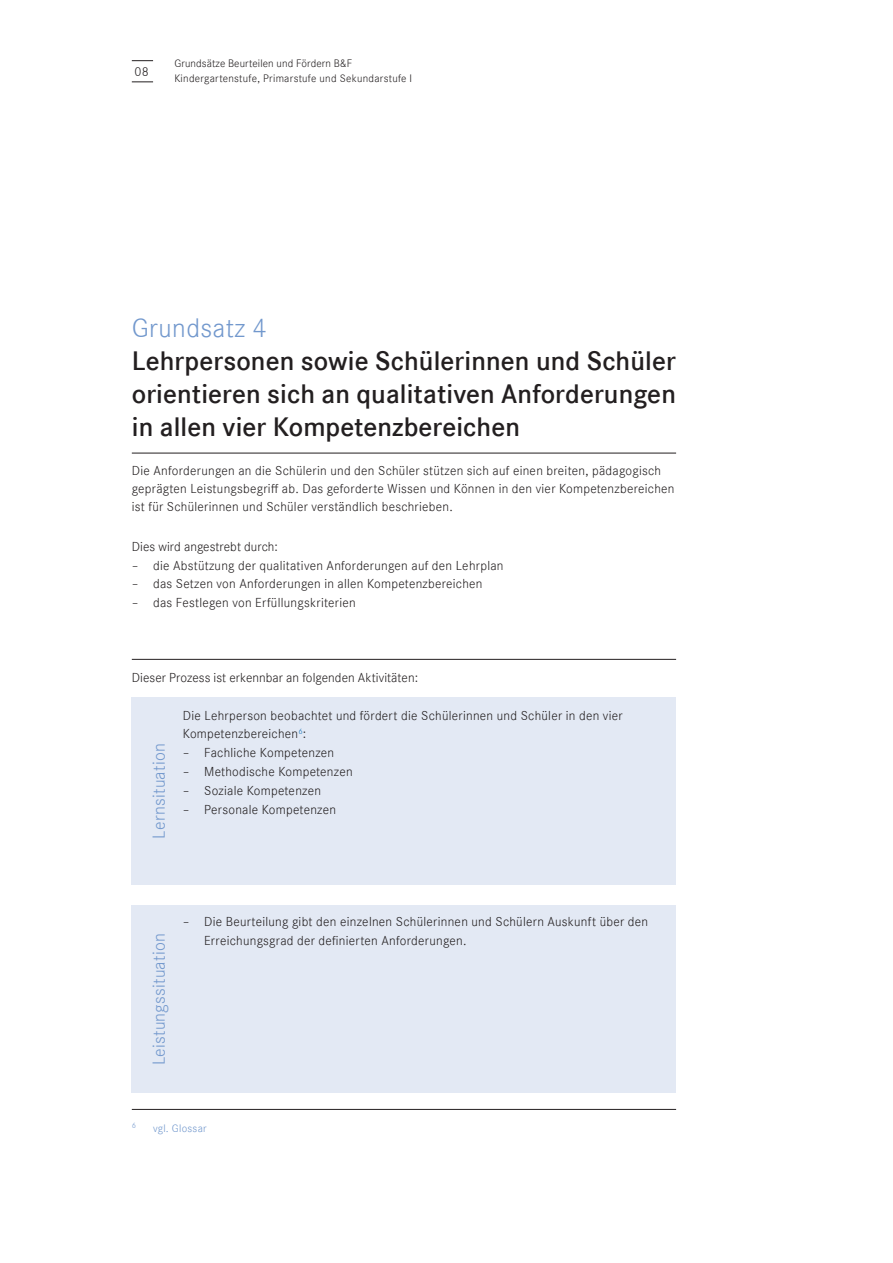
<style>
.page{position:relative;width:893px;height:1263px;background:#fff}
.page>*{position:absolute;margin:0;border:0;box-sizing:border-box;transform-origin:0 0}
.B_Titel_Demi{font:600 27.75px/33px "Corporate S";letter-spacing:.005em;color:#231f20;text-align:justify}
.B_Titel_Light{font:27.75px "Corporate S Ligh";letter-spacing:.015em;color:#7298cd}
.B_Titel_Light-2{font:18px "Corporate S Ligh";letter-spacing:.015em;color:#7298cd}
.B_Lauftext_Light{font:13.5px/18px "Corporate S Ligh";letter-spacing:.02em;color:#231f20}
.B_Lauftext_Demi{font:13.5px "Corporate S Ligh";color:#231f20}
.B_Lauftext_Demi-2{font:11.25px "Corporate S Ligh";letter-spacing:.025em;color:#231f20}
.B_Lauftext_Light-2{font:11.25px "Corporate S Ligh";letter-spacing:.025em;color:#7298cd}
.B_Lauftext_Light-3{font:8.1px "Corporate S Ligh";color:#7298cd}
</style>
<div class="page">
<svg style="left:132px;top:81px;width:21px;height:1px"></svg>
<svg style="left:132px;top:60px;width:21px;height:1px"></svg>
<div style="left:132px;top:697px;width:544px;height:187px;background:#e3e9f4"></div>
<div style="left:132px;top:906px;width:544px;height:187px;background:#e3e9f4"></div>
<hr style="left:132px;top:453px;width:544px;height:1px;background:#231f20">
<hr style="left:132px;top:659px;width:544px;height:1px;background:#231f20">
<hr style="left:132px;top:1109px;width:544px;height:1px;background:#231f20">
<p class="B_Lauftext_Demi" style="left:135px;top:64px;width:16px">08</p>
<p class="B_Lauftext_Demi-2" style="left:174px;top:57px;width:179px">Grundsätze Beurteilen und Fördern B&amp;F</p>
<p class="B_Lauftext_Demi-2" style="left:174px;top:72px;width:239px">Kindergartenstufe, Primarstufe und Sekundarstufe I</p>
<p class="B_Titel_Light" style="left:132px;top:313px;width:137px">Grundsatz 4</p>
<p class="B_Titel_Demi" style="left:132px;top:345px;width:546px">Lehrpersonen sowie Schülerinnen und Schüler orientieren sich an qualitativen Anforderungen in allen vier Kompetenzbereichen</p>
<p class="B_Lauftext_Light" style="left:132px;top:462px;width:544px">Die Anforderungen an die Schülerin und den Schüler stützen sich auf einen breiten, pädagogisch geprägten Leistungsbegriff ab. Das geforderte Wissen und Können in den vier Kompetenzbereichen ist für Schülerinnen und Schüler verständlich beschrieben.</p>
<p class="B_Lauftext_Light" style="left:132px;top:538px;width:148px">Dies wird angestrebt durch:</p>
<p class="B_Lauftext_Light" style="left:132px;top:556px;width:373px">– die Abstützung der qualitativen Anforderungen auf den Lehrplan</p>
<p class="B_Lauftext_Light" style="left:132px;top:575px;width:352px">– das Setzen von Anforderungen in allen Kompetenzbereichen</p>
<p class="B_Lauftext_Light" style="left:132px;top:594px;width:226px">– das Festlegen von Erfüllungskriterien</p>
<p class="B_Lauftext_Light" style="left:132px;top:669px;width:288px">Dieser Prozess ist erkennbar an folgenden Aktivitäten:</p>
<p class="B_Lauftext_Light" style="left:183px;top:706px;width:441px;line-height:18.8px">Die Lehrperson beobachtet und fördert die Schülerinnen und Schüler in den vier<br>Kompetenzbereichen<sup>6</sup>:</p>
<p class="B_Lauftext_Light" style="left:183px;top:744px;width:153px">– Fachliche Kompetenzen</p>
<p class="B_Lauftext_Light" style="left:183px;top:763px;width:171px">– Methodische Kompetenzen</p>
<p class="B_Lauftext_Light" style="left:183px;top:781px;width:140px">– Soziale Kompetenzen</p>
<p class="B_Lauftext_Light" style="left:183px;top:800px;width:155px">– Personale Kompetenzen</p>
<p class="B_Titel_Light-2" style="left:149px;top:838px;width:97px;rotate:-90deg">Lernsituation</p>
<p class="B_Titel_Light-2" style="left:149px;top:1065px;width:134px;rotate:-90deg">Leistungssituation</p>
<p class="B_Lauftext_Light" style="left:204px;top:912px;width:445px;line-height:18.8px;text-indent:-21px">– Die Beurteilung gibt den einzelnen Schülerinnen und Schülern Auskunft über den<br>Erreichungsgrad der definierten Anforderungen.</p>
<p class="B_Lauftext_Light-3" style="left:132px;top:1121px;width:6px">6</p>
<p class="B_Lauftext_Light-2" style="left:153px;top:1122px;width:55px">vgl. Glossar</p>
</div>
